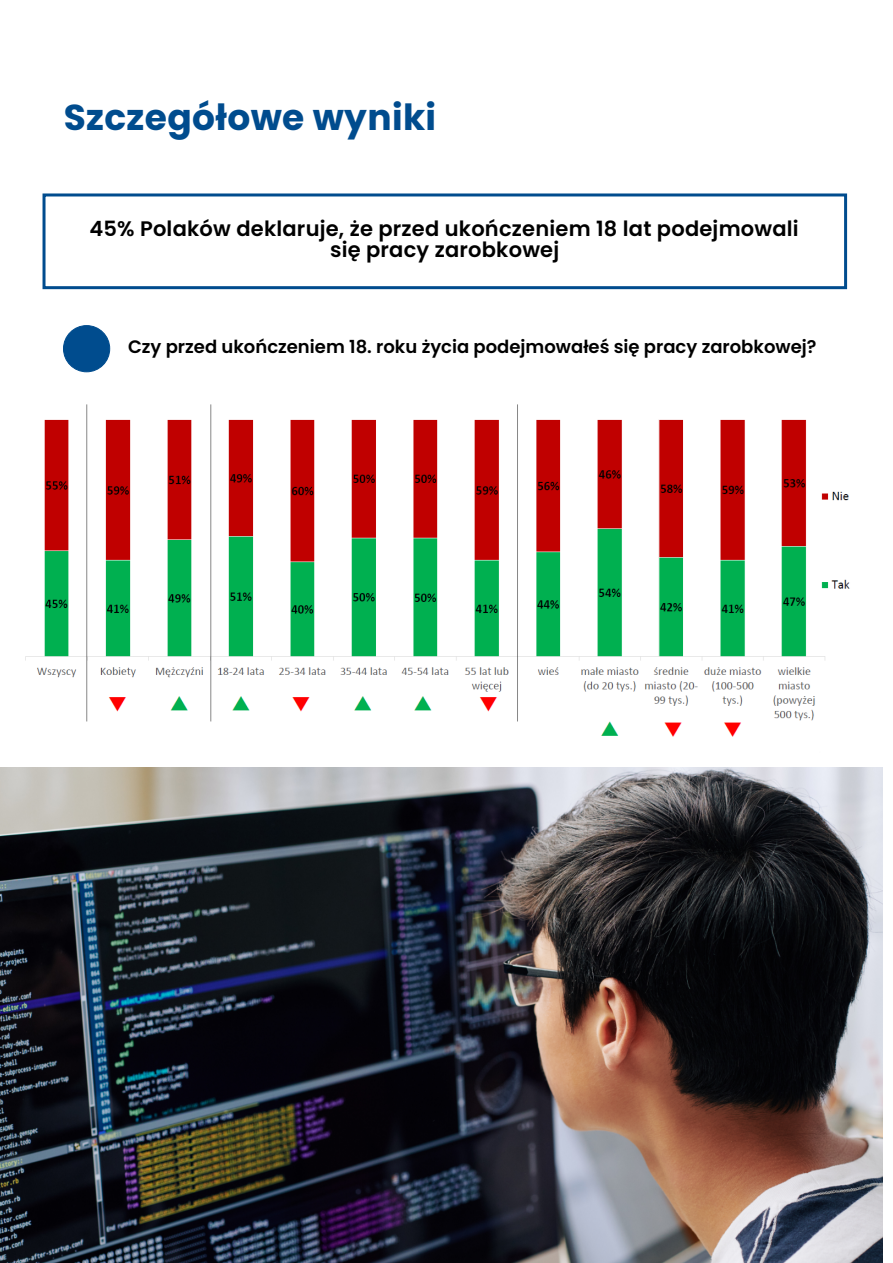
<style>
.page{position:relative;width:893px;height:1263px;background:#fff}
.page>*{position:absolute;margin:0;border:0;box-sizing:border-box;transform-origin:0 0}
.t1{font:700 36px "Poppins";letter-spacing:.01em;color:#004c8e}
.t2{font:600 21px/21.3px "Poppins";letter-spacing:.01em;color:#000;text-align:center}
.t3{font:600 18px "Poppins";color:#000}
</style>
<div class="page">
<div style="left:63px;top:326px;width:47px;height:46px;background:#004c8e;border-radius:50%"></div>
<div style="left:63px;top:325px;width:47px;height:47px;border:1px solid #004c8e;border-radius:50%"></div>
<div style="left:43px;top:193px;width:804px;height:96px;border:3px solid #004c8e"></div>
<img style="left:25px;top:404px;width:825px;height:333px">
<img style="left:0;top:767px;width:883px;height:496px">
<h1 class="t1" style="left:64px;top:96px;width:374px">Szczegółowe wyniki</h1>
<p class="t2" style="left:89px;top:218px;width:711px">45% Polaków deklaruje, że przed ukończeniem 18 lat podejmowali się pracy zarobkowej</p>
<p class="t3" style="left:128px;top:336px;width:690px">Czy przed ukończeniem 18. roku życia podejmowałeś się pracy zarobkowej?</p>
</div>
